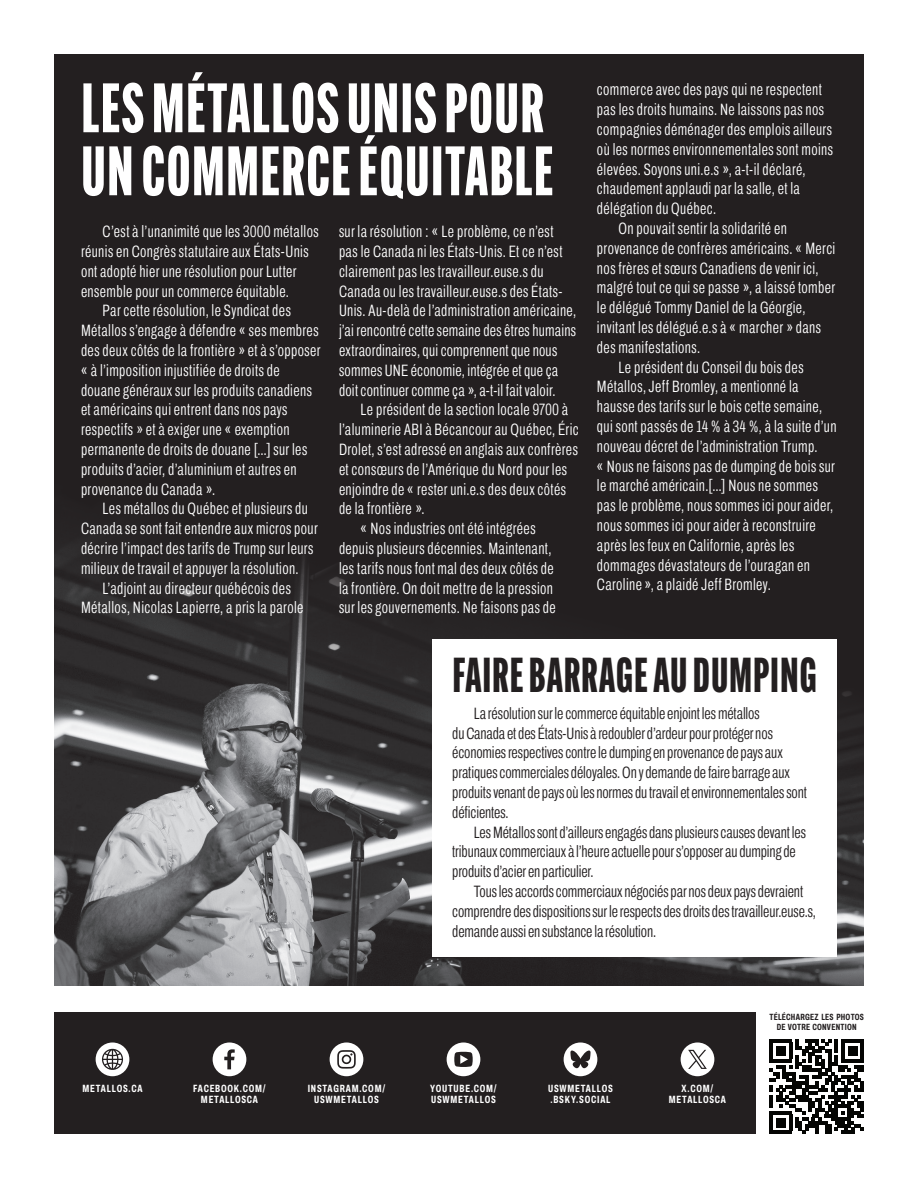
<style>
.page{position:relative;width:918px;height:1188px;background:#fff}
.page>*{position:absolute;margin:0;border:0;box-sizing:border-box;transform-origin:0 0}
.t1{font:800 68.4px/63px "Alternate Gothic Comp ATF";letter-spacing:.03em;color:#fff;scale:.95 1}
.t2{font:800 48px "Alternate Gothic Comp ATF";letter-spacing:.03em;color:#231f20;scale:.95 1}
.t3{font:300 extra-condensed 16.5px/19.8px "Archivo";letter-spacing:.025em;color:#fff}
.t4{font:300 extra-condensed 16.5px/19.8px "Archivo";letter-spacing:-.005em;color:#231f20}
.t5{font:700 extra-condensed 10.5px/10.6px "Archivo";letter-spacing:.075em;color:#fff;text-align:center}
.t6{font:700 extra-condensed 9px/9.4px "Archivo";letter-spacing:.025em;color:#231f20;text-align:center}
</style>
<div class="page">
<div style="left:54px;top:54px;width:810px;height:834px;background:#231f20"></div>
<img style="left:54px;top:538px;width:810px;height:448px">
<div style="left:54px;top:1012px;width:702px;height:122px;background:#231f20"></div>
<svg style="left:770px;top:1040px;width:94px;height:94px"></svg>
<hr style="left:770px;top:1131px;width:22px;height:3px;background:#040503">
<div style="left:776px;top:1118px;width:10px;height:9px;background:#040503"></div>
<div style="left:96px;top:1043px;width:33px;height:33px;background:#fff;border-radius:50%"></div>
<svg style="left:102px;top:1049px;width:21px;height:21px"></svg>
<div style="left:213px;top:1043px;width:33px;height:33px;background:#fff;border-radius:50%"></div>
<svg style="left:224px;top:1049px;width:11px;height:20px"></svg>
<div style="left:330px;top:1043px;width:33px;height:33px;background:#fff;border-radius:50%"></div>
<svg style="left:337px;top:1050px;width:19px;height:19px"></svg>
<div style="left:564px;top:1043px;width:33px;height:33px;background:#fff;border-radius:50%"></div>
<svg style="left:570px;top:1050px;width:21px;height:19px"></svg>
<div style="left:447px;top:1043px;width:33px;height:33px;background:#fff;border-radius:50%"></div>
<svg style="left:454px;top:1052px;width:19px;height:15px"></svg>
<div style="left:681px;top:1042px;width:33px;height:34px;background:#fff;border-radius:50%"></div>
<svg style="left:688px;top:1050px;width:19px;height:19px"></svg>
<div style="left:432px;top:639px;width:405px;height:318px;background:#fff"></div>
<h1 class="t1" style="left:82px;top:76px;width:498px">LES MÉTALLOS UNIS POUR<br>UN COMMERCE ÉQUITABLE</h1>
<p class="t3" style="left:339px;top:222px;width:239px">sur la résolution : « Le problème, ce n’est pas le Canada ni les États-Unis. Et ce n’est clairement pas les travailleur.euse.s du Canada ou les travailleur.euse.s des États-Unis. Au-delà de l’administration américaine, j’ai rencontré cette semaine des êtres humains extraordinaires, qui comprennent que nous sommes UNE économie, intégrée et que ça doit continuer comme ça », a-t-il fait valoir.</p>
<p class="t3" style="left:361px;top:400px;width:209px">Le président de la section locale 9700 à</p>
<p class="t3" style="left:339px;top:420px;width:241px">l’aluminerie ABI à Bécancour au Québec, Éric</p>
<p class="t3" style="left:339px;top:439px;width:240px">Drolet, s’est adressé en anglais aux confrères</p>
<p class="t3" style="left:339px;top:459px;width:230px">et consœurs de l’Amérique du Nord pour les</p>
<p class="t3" style="left:339px;top:479px;width:229px">enjoindre de « rester uni.e.s des deux côtés</p>
<p class="t3" style="left:339px;top:499px;width:87px">de la frontière ».</p>
<p class="t3" style="left:361px;top:519px;width:177px">« Nos industries ont été intégrées</p>
<p class="t3" style="left:339px;top:538px;width:214px">depuis plusieurs décennies. Maintenant,</p>
<p class="t3" style="left:339px;top:558px;width:216px">les tarifs nous font mal des deux côtés de</p>
<p class="t3" style="left:339px;top:578px;width:216px">la frontière. On doit mettre de la pression</p>
<p class="t3" style="left:339px;top:598px;width:218px">sur les gouvernements. Ne faisons pas de</p>
<p class="t3" style="left:103px;top:222px;width:218px">C’est à l’unanimité que les 3000 métallos</p>
<p class="t3" style="left:81px;top:241px;width:229px">réunis en Congrès statutaire aux États-Unis</p>
<p class="t3" style="left:81px;top:261px;width:217px">ont adopté hier une résolution pour Lutter</p>
<p class="t3" style="left:81px;top:281px;width:209px">ensemble pour un commerce équitable.</p>
<p class="t3" style="left:103px;top:301px;width:190px">Par cette résolution, le Syndicat des</p>
<p class="t3" style="left:81px;top:321px;width:239px">Métallos s’engage à défendre « ses membres</p>
<p class="t3" style="left:81px;top:340px;width:241px">des deux côtés de la frontière » et à s’opposer</p>
<p class="t3" style="left:81px;top:360px;width:200px">« à l’imposition injustifiée de droits de</p>
<p class="t3" style="left:81px;top:380px;width:233px">douane généraux sur les produits canadiens</p>
<p class="t3" style="left:81px;top:400px;width:208px">et américains qui entrent dans nos pays</p>
<p class="t3" style="left:81px;top:420px;width:210px">respectifs » et à exiger une « exemption</p>
<p class="t3" style="left:81px;top:439px;width:228px">permanente de droits de douane […] sur les</p>
<p class="t3" style="left:81px;top:459px;width:217px">produits d’acier, d’aluminium et autres en</p>
<p class="t3" style="left:81px;top:479px;width:136px">provenance du Canada ».</p>
<p class="t3" style="left:103px;top:499px;width:207px">Les métallos du Québec et plusieurs du</p>
<p class="t3" style="left:81px;top:519px;width:238px">Canada se sont fait entendre aux micros pour</p>
<p class="t3" style="left:81px;top:538px;width:234px">décrire l’impact des tarifs de Trump sur leurs</p>
<p class="t3" style="left:81px;top:558px;width:219px">milieux de travail et appuyer la résolution.</p>
<p class="t3" style="left:103px;top:578px;width:190px">L’adjoint au directeur québécois des</p>
<p class="t3" style="left:81px;top:598px;width:224px">Métallos, Nicolas Lapierre, a pris la parole</p>
<p class="t3" style="left:597px;top:80px;width:226px">commerce avec des pays qui ne respectent</p>
<p class="t3" style="left:597px;top:100px;width:229px">pas les droits humains. Ne laissons pas nos</p>
<p class="t3" style="left:597px;top:119px;width:237px">compagnies déménager des emplois ailleurs</p>
<p class="t3" style="left:597px;top:139px;width:238px">où les normes environnementales sont moins</p>
<p class="t3" style="left:597px;top:159px;width:210px">élevées. Soyons uni.e.s », a-t-il déclaré,</p>
<p class="t3" style="left:597px;top:179px;width:204px">chaudement applaudi par la salle, et la</p>
<p class="t3" style="left:597px;top:199px;width:121px">délégation du Québec.</p>
<p class="t3" style="left:619px;top:218px;width:170px">On pouvait sentir la solidarité en</p>
<p class="t3" style="left:597px;top:238px;width:240px">provenance de confrères américains. « Merci</p>
<p class="t3" style="left:597px;top:258px;width:223px">nos frères et sœurs Canadiens de venir ici,</p>
<p class="t3" style="left:597px;top:278px;width:240px">malgré tout ce qui se passe », a laissé tomber</p>
<p class="t3" style="left:597px;top:298px;width:210px">le délégué Tommy Daniel de la Géorgie,</p>
<p class="t3" style="left:597px;top:317px;width:226px">invitant les délégué.e.s à « marcher » dans</p>
<p class="t3" style="left:597px;top:337px;width:105px">des manifestations.</p>
<p class="t3" style="left:619px;top:357px;width:187px">Le président du Conseil du bois des</p>
<p class="t3" style="left:597px;top:377px;width:203px">Métallos, Jeff Bromley, a mentionné la</p>
<p class="t3" style="left:597px;top:397px;width:227px">hausse des tarifs sur le bois cette semaine,</p>
<p class="t3" style="left:597px;top:416px;width:241px">qui sont passés de 14 % à 34 %, à la suite d’un</p>
<p class="t3" style="left:597px;top:436px;width:222px">nouveau décret de l’administration Trump.</p>
<p class="t3" style="left:597px;top:456px;width:239px">« Nous ne faisons pas de dumping de bois sur</p>
<p class="t3" style="left:597px;top:476px;width:222px">le marché américain.[…] Nous ne sommes</p>
<p class="t3" style="left:597px;top:496px;width:238px">pas le problème, nous sommes ici pour aider,</p>
<p class="t3" style="left:597px;top:515px;width:220px">nous sommes ici pour aider à reconstruire</p>
<p class="t3" style="left:597px;top:535px;width:199px">après les feux en Californie, après les</p>
<p class="t3" style="left:597px;top:555px;width:214px">dommages dévastateurs de l’ouragan en</p>
<p class="t3" style="left:597px;top:575px;width:175px">Caroline », a plaidé Jeff Bromley.</p>
<h2 class="t2" style="left:453px;top:645px;width:385px">FAIRE BARRAGE AU DUMPING</h2>
<p class="t4" style="left:452px;top:703px;width:356px;text-indent:22px">La résolution sur le commerce équitable enjoint les métallos<br>du Canada et des États-Unis à redoubler d’ardeur pour protéger nos économies respectives contre le dumping en provenance de pays aux pratiques commerciales déloyales. On y demande de faire barrage aux produits venant de pays où les normes du travail et environnementales sont déficientes.</p>
<p class="t4" style="left:452px;top:822px;width:355px;text-indent:22px">Les Métallos sont d’ailleurs engagés dans plusieurs causes devant les tribunaux commerciaux à l’heure actuelle pour s’opposer au dumping de produits d’acier en particulier.</p>
<p class="t4" style="left:452px;top:881px;width:365px;text-indent:22px">Tous les accords commerciaux négociés par nos deux pays devraient comprendre des dispositions sur le respects des droits des travailleur.euse.s, demande aussi en substance la résolution.</p>
<p class="t5" style="left:83px;top:1083px;width:61px">METALLOS.CA</p>
<p class="t5" style="left:193px;top:1083px;width:74px">FACEBOOK.COM/<br>METALLOSCA</p>
<p class="t5" style="left:308px;top:1083px;width:79px">INSTAGRAM.COM/<br>USWMETALLOS</p>
<p class="t5" style="left:548px;top:1083px;width:66px;text-align:left">USWMETALLOS .BSKY.SOCIAL</p>
<p class="t5" style="left:430px;top:1083px;width:68px;text-align:left">YOUTUBE.COM/<br>USWMETALLOS</p>
<p class="t5" style="left:669px;top:1083px;width:59px">X.COM/<br>METALLOSCA</p>
<p class="t6" style="left:770px;top:1013px;width:96px">TÉLÉCHARGEZ LES PHOTOS<br>DE VOTRE CONVENTION</p>
</div>
